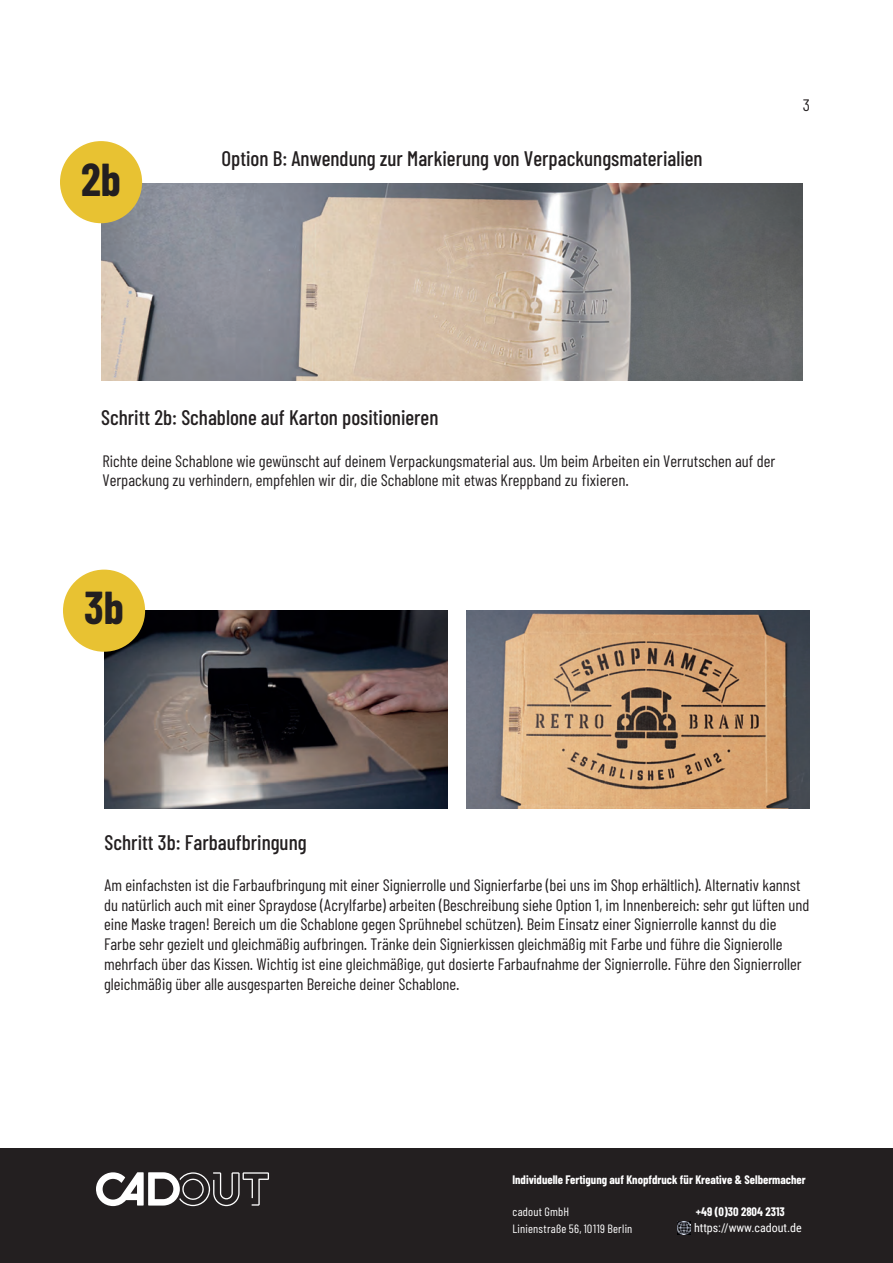
<style>
.page{position:relative;width:893px;height:1263px;background:#fff}
.page>*{position:absolute;margin:0;border:0;box-sizing:border-box;transform-origin:0 0}
.t1{font:700 45px "Barlow Condensed";color:#231f20}
.t2{font:500 21px "Barlow Condensed";color:#231f20}
.t3{font:16.5px/19.8px "Barlow Condensed";color:#231f20}
.t4{font:700 12px "Barlow Condensed";color:#fff}
.t5{font:12px/17px "Barlow Condensed";letter-spacing:.02em;color:#fff}
.t6{font:12px "Roboto Condensed";color:#fff}
</style>
<div class="page">
<div style="left:0;top:1149px;width:893px;height:114px;background:#231f20"></div>
<svg style="left:96px;top:1172px;width:173px;height:34px"></svg>
<svg style="left:677px;top:1221px;width:13px;height:13px"></svg>
<img style="left:101px;top:183px;width:702px;height:198px">
<img style="left:104px;top:611px;width:343px;height:197px">
<div style="left:63px;top:570px;width:82px;height:82px;background:#e8c232;border-radius:50%"></div>
<div style="left:60px;top:141px;width:82px;height:82px;background:#e8c232;border-radius:50%"></div>
<img style="left:466px;top:611px;width:343px;height:197px">
<h1 class="t1" style="left:81px;top:162px;width:41px">2b</h1>
<p class="t2" style="left:222px;top:151px;width:483px">Option B: Anwendung zur Markierung von Verpackungsmaterialien</p>
<p class="t3" style="left:803px;top:96px;width:9px">3</p>
<p class="t2" style="left:101px;top:410px;width:339px">Schritt 2b: Schablone auf Karton positionieren</p>
<p class="t3" style="left:102px;top:452px;width:674px">Richte deine Schablone wie gew¸nscht auf deinem Verpackungsmaterial aus. Um beim Arbeiten ein Verrutschen auf der<br>Verpackung zu verhindern, empfehlen wir dir, die Schablone mit etwas Kreppband zu 昀椀xieren.</p>
<h1 class="t1" style="left:84px;top:590px;width:41px">3b</h1>
<p class="t2" style="left:105px;top:835px;width:204px">Schritt 3b: Farbaufbringung</p>
<p class="t3" style="left:104px;top:876px;width:707px">Am einfachsten ist die Farbaufbringung mit einer Signierrolle und Signierfarbe (bei uns im Shop erh‰ltlich). Alternativ kannst du nat¸rlich auch mit einer Spraydose (Acrylfarbe) arbeiten (Beschreibung siehe Option 1, im Innenbereich: sehr gut l¸ften und eine Maske tragen! Bereich um die Schablone gegen Spr¸hnebel sch¸tzen). Beim Einsatz einer Signierrolle kannst du die Farbe sehr gezielt und gleichm‰flig aufbringen. Tr‰nke dein Signierkissen gleichm‰flig mit Farbe und f¸hre die Signierolle mehrfach ¸ber das Kissen. Wichtig ist eine gleichm‰flige, gut dosierte Farbaufnahme der Signierrolle. F¸hre den Signierroller gleichm‰flig ¸ber alle ausgesparten Bereiche deiner Schablone.</p>
<p class="t4" style="left:512px;top:1175px;width:295px">Individuelle Fertigung auf Knopfdruck f¸r Kreative &amp; Selbermacher</p>
<p class="t4" style="left:696px;top:1207px;width:90px">+49 (0)30 2804 2313</p>
<p class="t6" style="left:694px;top:1223px;width:109px">https://www.cadout.de</p>
<p class="t5" style="left:512px;top:1204px;width:121px">cadout GmbH<br>Linienstrafle 56, 10119 Berlin</p>
</div>
